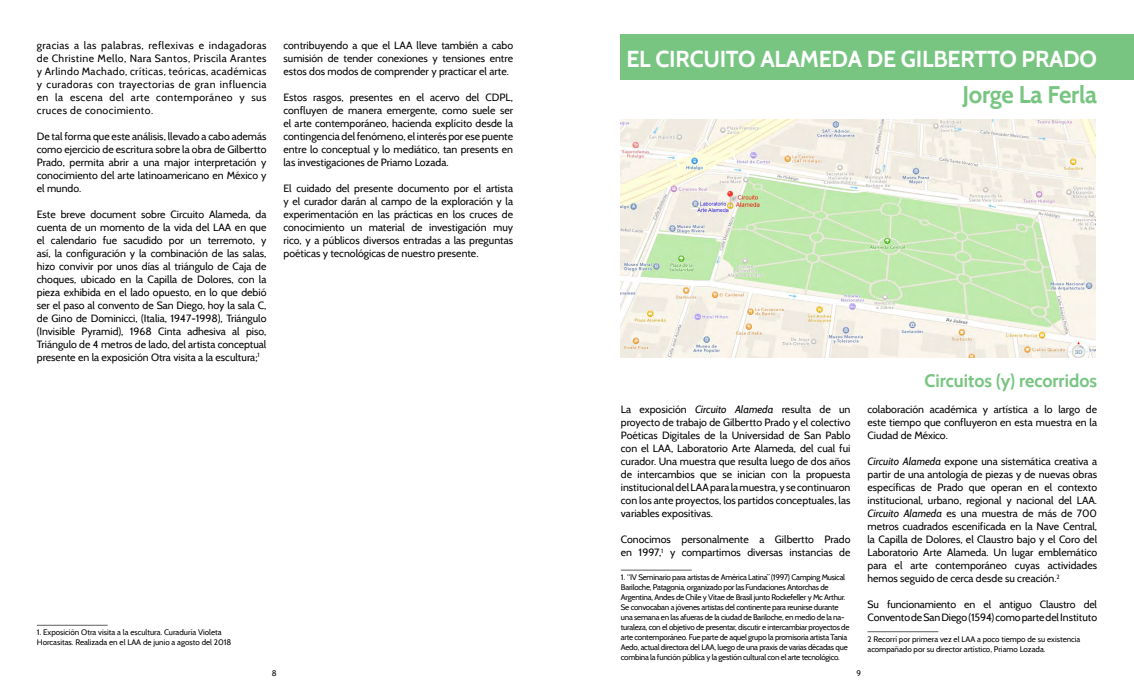
<style>
.page{position:relative;width:1134px;height:695px;background:#fff}
.page>*{position:absolute;margin:0;border:0;box-sizing:border-box;transform-origin:0 0}
.t1{font:700 24px "Cabin";letter-spacing:-.01em;color:#78c582}
.t2{font:700 23px "Cabin";letter-spacing:-.01em;color:#fff}
.t3{font:700 18px "Cabin";color:#78c582}
.t4{font:10.5px/13px "Cabin";color:#000;text-align:justify}
.t5{font:8px/10px "Cabin";letter-spacing:-.03em;color:#000}
.t6{font:8px/10px "Cabin";color:#000}
.s1{font-style:italic}
</style>
<div class="page">
<div style="left:621px;top:34px;width:513px;height:45px;background:#78c582"></div>
<hr style="left:621px;top:569px;width:71px;height:1px;background:#5d5d5d">
<hr style="left:867px;top:631px;width:71px;height:1px;background:#5d5d5d">
<hr style="left:37px;top:625px;width:71px;height:1px;background:#5d5d5d">
<img style="left:621px;top:119px;width:475px;height:238px">
<p class="t4" style="left:37px;top:38px;width:231px">gracias a las palabras, reflexivas e indagadoras de Christine Mello, Nara Santos, Priscila Arantes y Arlindo Machado, críticas, teóricas, académicas y curadoras con trayectorias de gran influencia en la escena del arte contemporáneo y sus cruces de conocimiento.</p>
<p class="t4" style="left:37px;top:129px;width:231px">De tal forma que este análisis, llevado a cabo además como ejercicio de escritura sobre la obra de Gilbertto Prado, permita abrir a una major interpretación y conocimiento del arte latinoamericano en México y el mundo.</p>
<p class="t4" style="left:37px;top:207px;width:231px">Este breve document sobre Circuito Alameda, da cuenta de un momento de la vida del LAA en que el calendario fue sacudido por un terremoto, y así, la configuración y la combinación de las salas, hizo convivir por unos días al triángulo de Caja de choques, ubicado en la Capilla de Dolores, con la pieza exhibida en el lado opuesto, en lo que debió ser el paso al convento de San Diego, hoy la sala C, de Gino de Dominicci, (Italia, 1947-1998), Triángulo (Invisible Pyramid), 1968 Cinta adhesiva al piso, Triángulo de 4 metros de lado, del artista conceptual presente en la exposición Otra visita a la escultura;<sup>1</sup></p>
<p class="t4" style="left:283px;top:38px;width:231px">contribuyendo a que el LAA lleve también a cabo sumisión de tender conexiones y tensiones entre estos dos modos de comprender y practicar el arte.</p>
<p class="t4" style="left:283px;top:90px;width:231px">Estos rasgos, presentes en el acervo del CDPL, confluyen de manera emergente, como suele ser el arte contemporáneo, hacienda explícito desde la contingencia del fenómeno, el interés por ese puente entre lo conceptual y lo mediático, tan presents en las investigaciones de Priamo Lozada.</p>
<p class="t4" style="left:283px;top:181px;width:231px">El cuidado del presente documento por el artista y el curador darán al campo de la exploración y la experimentación en las prácticas en los cruces de conocimiento un material de investigación muy rico, y a públicos diversos entradas a las preguntas poéticas y tecnológicas de nuestro presente.</p>
<p class="t6" style="left:37px;top:627px;width:196px">1. Exposición Otra visita a la escultura. Curaduría Violeta<br>Horcasitas. Realizada en el LAA de junio a agosto del 2018</p>
<h2 class="t2" style="left:626px;top:45px;width:472px">EL CIRCUITO ALAMEDA DE GILBERTTO PRADO</h2>
<h1 class="t1" style="left:962px;top:80px;width:136px">Jorge La Ferla</h1>
<p class="t4" style="left:621px;top:402px;width:231px">La exposición <span class="s1">Circuito Alameda</span> resulta de un proyecto de trabajo de Gilbertto Prado y el colectivo Poéticas Digitales de la Universidad de San Pablo con el LAA, Laboratorio Arte Alameda, del cual fui curador. Una muestra que resulta luego de dos años de intercambios que se inician con la propuesta institucional del LAA para la muestra, y se continuaron con los ante proyectos, los partidos conceptuales, las variables expositivas.</p>
<p class="t4" style="left:621px;top:532px;width:231px">Conocimos personalmente a Gilbertto Prado en 1997,<sup>1</sup> y compartimos diversas instancias de</p>
<p class="t5" style="left:621px;top:572px;width:230px">1. “IV Seminario para artistas de América Latina” (1997) Camping Musical Bariloche, Patagonia, organizado por las Fundaciones Antorchas de Argentina, Andes de Chile y Vitae de Brasil junto Rockefeller y Mc Arthur.<br>Se convocaban a jóvenes artistas del continente para reunirse durante una semana en las afueras de la ciudad de Bariloche, en medio de la na&shy;turaleza, con el objetivo de presentar, discutir e intercambiar proyectos de arte contemporáneo. Fue parte de aquel grupo la promisoria artista Tania Aedo, actual directora del LAA, luego de una praxis de varias décadas que combina la función pública y la gestión cultural con el arte tecnológico.</p>
<h3 class="t3" style="left:924px;top:370px;width:174px">Circuitos (y) recorridos</h3>
<p class="t4" style="left:867px;top:402px;width:231px">colaboración académica y artística a lo largo de este tiempo que confluyeron en esta muestra en la Ciudad de México.</p>
<p class="t4" style="left:867px;top:454px;width:231px"><span class="s1">Circuito Alameda</span> expone una sistemática creativa a partir de una antología de piezas y de nuevas obras específicas de Prado que operan en el contexto institucional, urbano, regional y nacional del LAA.<br><span class="s1">Circuito Alameda</span> es una muestra de más de 700 metros cuadrados escenificada en la Nave Central, la Capilla de Dolores, el Claustro bajo y el Coro del Laboratorio Arte Alameda. Un lugar emblemático para el arte contemporáneo cuyas actividades hemos seguido de cerca desde su creación.<sup>2</sup></p>
<p class="t4" style="left:867px;top:597px;width:231px">Su funcionamiento en el antiguo Claustro del<br>Convento de San Diego (1594) como parte del Instituto</p>
<p class="t6" style="left:867px;top:633px;width:214px">2 Recorrí por primera vez el LAA a poco tiempo de su existencia acompañado por su director artístico, Priamo Lozada.</p>
<p class="t5" style="left:272px;top:668px;width:6px">8</p>
<p class="t5" style="left:856px;top:668px;width:6px">9</p>
</div>
